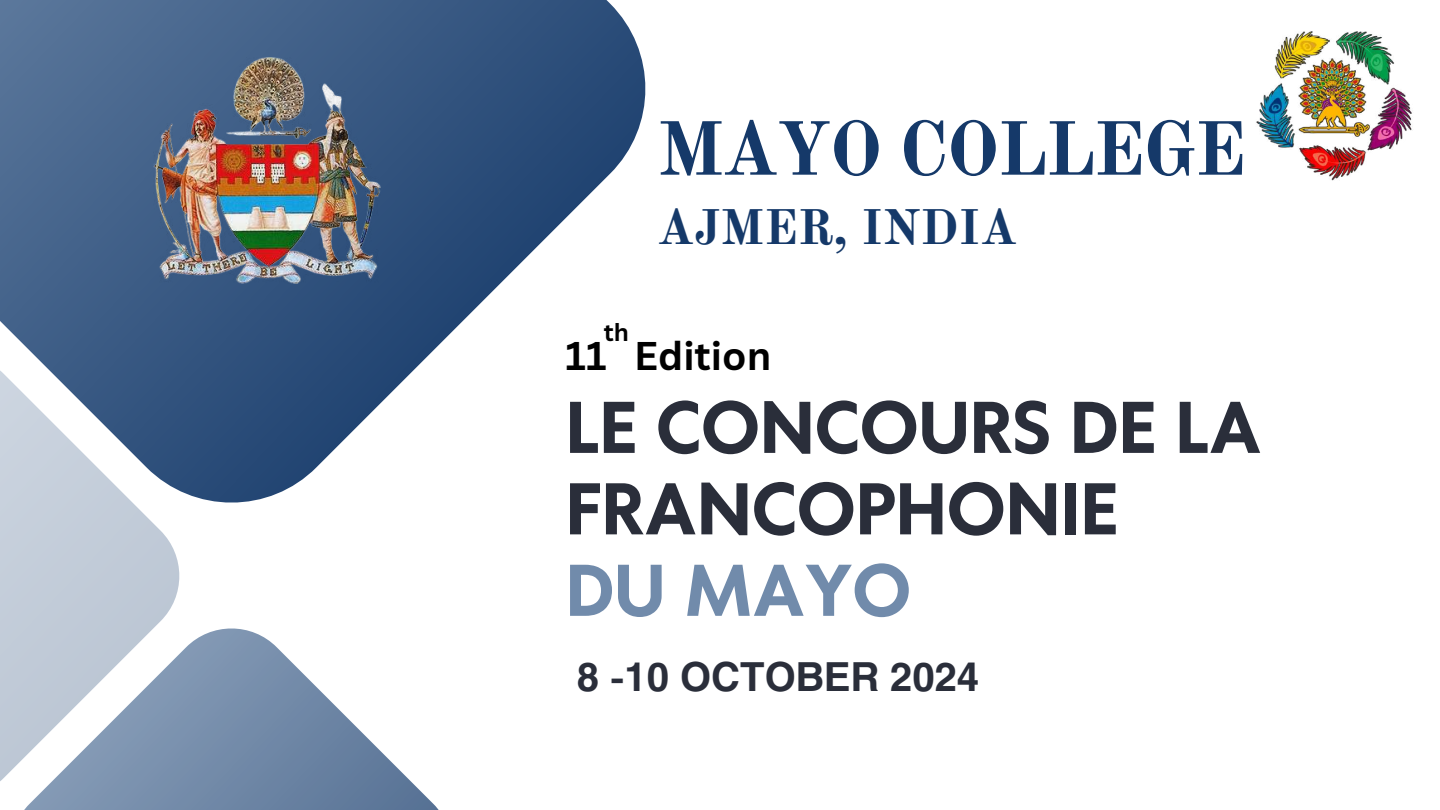
<style>
.page{position:relative;width:1440px;height:810px;background:#fff}
.page>*{position:absolute;margin:0;border:0;box-sizing:border-box;transform-origin:0 0}
.t1{font:700 75.1px "Old Standard";letter-spacing:-.03em;color:#153969}
.t2{font:700 68.5px/81.5px "Klein Text";color:#2a2e3a}
.t3{font:700 68.5px "Klein Text";color:#718bab}
.t4{font:700 49px "Old Standard";color:#153969}
.t5{font:700 39.7px "Helios";color:#2a2e3a}
.t6{font:700 39px "Canva Sans";color:#000}
.t7{font:700 24px "Canva Sans";color:#000}
</style>
<div class="page">
<svg style="left:0;top:0;width:646px;height:503px"></svg>
<svg style="left:0;top:354px;width:180px;height:427px;fill:#c3ccd9"></svg>
<svg style="left:10px;top:627px;width:429px;height:183px"></svg>
<img style="left:153px;top:57px;width:228px;height:227px">
<img style="left:1256px;top:31px;width:156px;height:150px">
<p class="t1" style="left:657px;top:103px;width:591px">MAYO COLLEGE</p>
<p class="t4" style="left:657px;top:197px;width:362px">AJMER, INDIA</p>
<p class="t7" style="left:604px;top:316px;width:27px">th</p>
<p class="t6" style="left:566px;top:329px;width:207px">11 Edition</p>
<p class="t2" style="left:566px;top:392px;width:697px">LE CONCOURS DE LA<br>FRANCOPHONIE</p>
<p class="t3" style="left:566px;top:556px;width:347px">DU MAYO</p>
<p class="t5" style="left:577px;top:652px;width:404px">8 -10 OCTOBER 2024</p>
</div>
